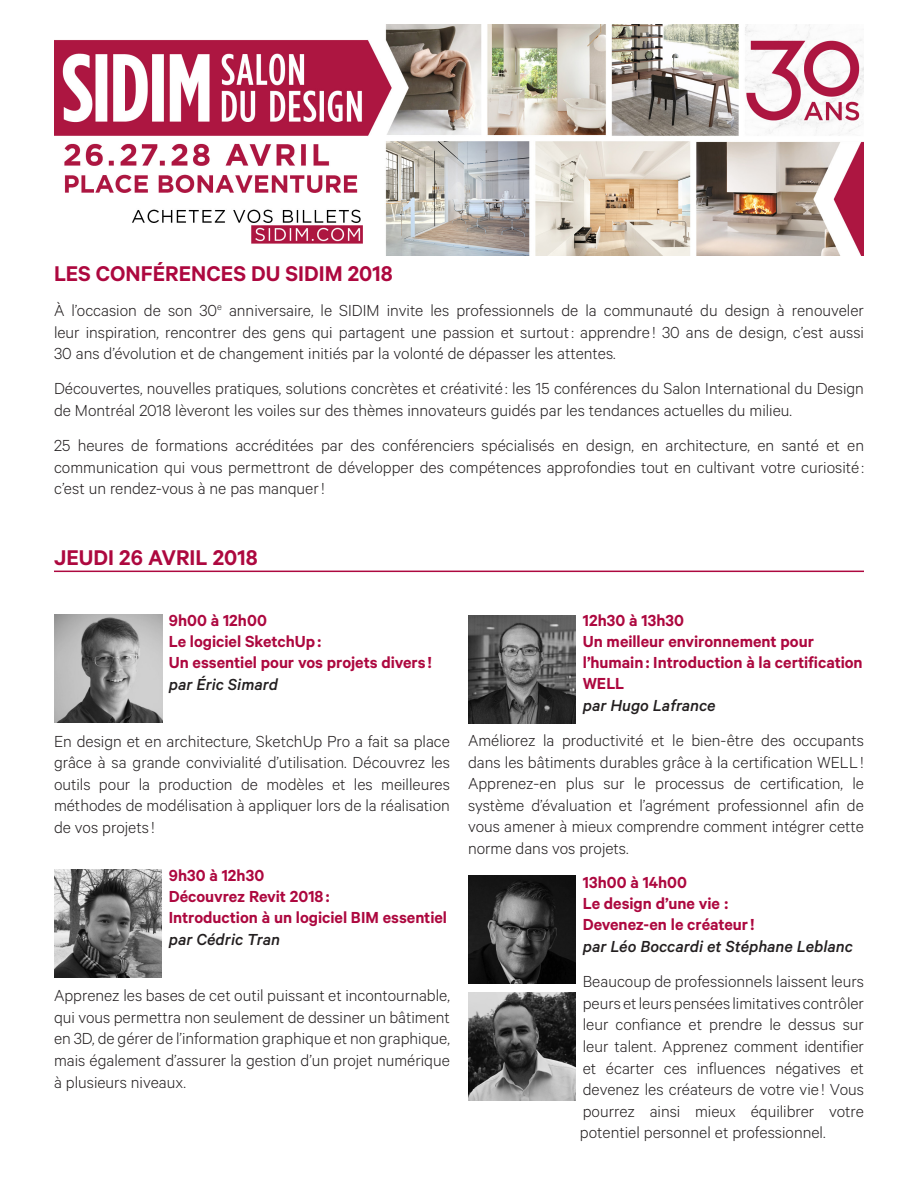
<style>
.page{position:relative;width:918px;height:1188px;background:#fff}
.page>*{position:absolute;margin:0;border:0;box-sizing:border-box;transform-origin:0 0}
.titre_module{font:600 24px "Calibre";color:#ad083f}
.texte{font:300 18px/21.6px "Calibre";color:#231f20;text-align:justify}
.sous-textes{font:600 18px/21px "Calibre";color:#ad083f}
.texte-2{font:600 18px/21px "Calibre";color:#ad083f}
.texte-3{font:italic 500 18px "Calibre";color:#231f20}
</style>
<div class="page">
<img style="left:54px;top:24px;width:810px;height:231px">
<img style="left:54px;top:615px;width:108px;height:108px">
<img style="left:54px;top:869px;width:108px;height:108px">
<img style="left:468px;top:615px;width:108px;height:108px">
<img style="left:468px;top:993px;width:108px;height:108px">
<img style="left:468px;top:876px;width:108px;height:108px">
<hr style="left:54px;top:571px;width:810px;height:1px;background:#ad083f">
<p class="titre_module" style="left:54px;top:259px;width:340px">LES CONFÉRENCES DU SIDIM 2018</p>
<p class="texte" style="left:54px;top:299px;width:812px">À l’occasion de son 30<sup>e</sup> anniversaire, le SIDIM invite les professionnels de la communauté du design à renouveler leur inspiration, rencontrer des gens qui partagent une passion et surtout: apprendre ! 30 ans de design, c’est aussi 30 ans d’évolution et de changement initiés par la volonté de dépasser les attentes.</p>
<p class="texte" style="left:54px;top:377px;width:811px">Découvertes, nouvelles pratiques, solutions concrètes et créativité : les 15 conférences du Salon International du Design de Montréal 2018 lèveront les voiles sur des thèmes innovateurs guidés par les tendances actuelles du milieu.</p>
<p class="texte" style="left:54px;top:434px;width:812px">25 heures de formations accréditées par des conférenciers spécialisés en design, en architecture, en santé et en communication qui vous permettront de développer des compétences approfondies tout en cultivant votre curiosité : c’est un rendez-vous à ne pas manquer!</p>
<p class="titre_module" style="left:54px;top:543px;width:205px">JEUDI 26 AVRIL 2018</p>
<p class="sous-textes" style="left:169px;top:610px;width:265px">9h00 à 12h00<br>Le logiciel SketchUp:<br>Un essentiel pour vos projets divers !</p>
<p class="texte-3" style="left:169px;top:674px;width:111px">par Éric Simard</p>
<p class="texte" style="left:54px;top:729px;width:398px">En design et en architecture, SketchUp Pro a fait sa place grâce à sa grande convivialité d’utilisation. Découvrez les outils pour la production de modèles et les meilleures méthodes de modélisation à appliquer lors de la réalisation de vos projets!</p>
<p class="sous-textes" style="left:169px;top:864px;width:280px">9h30 à 12h30<br>Découvrez Revit 2018:<br>Introduction à un logiciel BIM essentiel</p>
<p class="texte-3" style="left:169px;top:928px;width:113px">par Cédric Tran</p>
<p class="texte" style="left:54px;top:984px;width:398px">Apprenez les bases de cet outil puissant et incontournable, qui vous permettra non seulement de dessiner un bâtiment en 3D, de gérer de l’information graphique et non graphique, mais également d’assurer la gestion d’un projet numérique à plusieurs niveaux.</p>
<p class="texte-2" style="left:583px;top:610px;width:281px">12h30 à 13h30<br>Un meilleur environnement pour l’humain: Introduction à la certification<br>WELL</p>
<p class="texte-3" style="left:583px;top:695px;width:134px">par Hugo Lafrance</p>
<p class="texte" style="left:468px;top:729px;width:398px">Améliorez la productivité et le bien-être des occupants dans les bâtiments durables grâce à la certification WELL!<br>Apprenez-en plus sur le processus de certification, le système d’évaluation et l’agrément professionnel afin de vous amener à mieux comprendre comment intégrer cette norme dans vos projets.</p>
<p class="sous-textes" style="left:583px;top:872px;width:173px">13h00 à 14h00<br>Le design d’une vie :<br>Devenez-en le créateur!</p>
<p class="texte-3" style="left:583px;top:936px;width:272px">par Léo Boccardi et Stéphane Leblanc</p>
<p class="texte" style="left:580px;top:970px;width:286px">Beaucoup de professionnels laissent leurs peurs et leurs pensées limitatives contrôler leur confiance et prendre le dessus sur leur talent. Apprenez comment identifier et écarter ces influences négatives et devenez les créateurs de votre vie ! Vous pourrez ainsi mieux équilibrer votre potentiel personnel et professionnel.</p>
</div>
